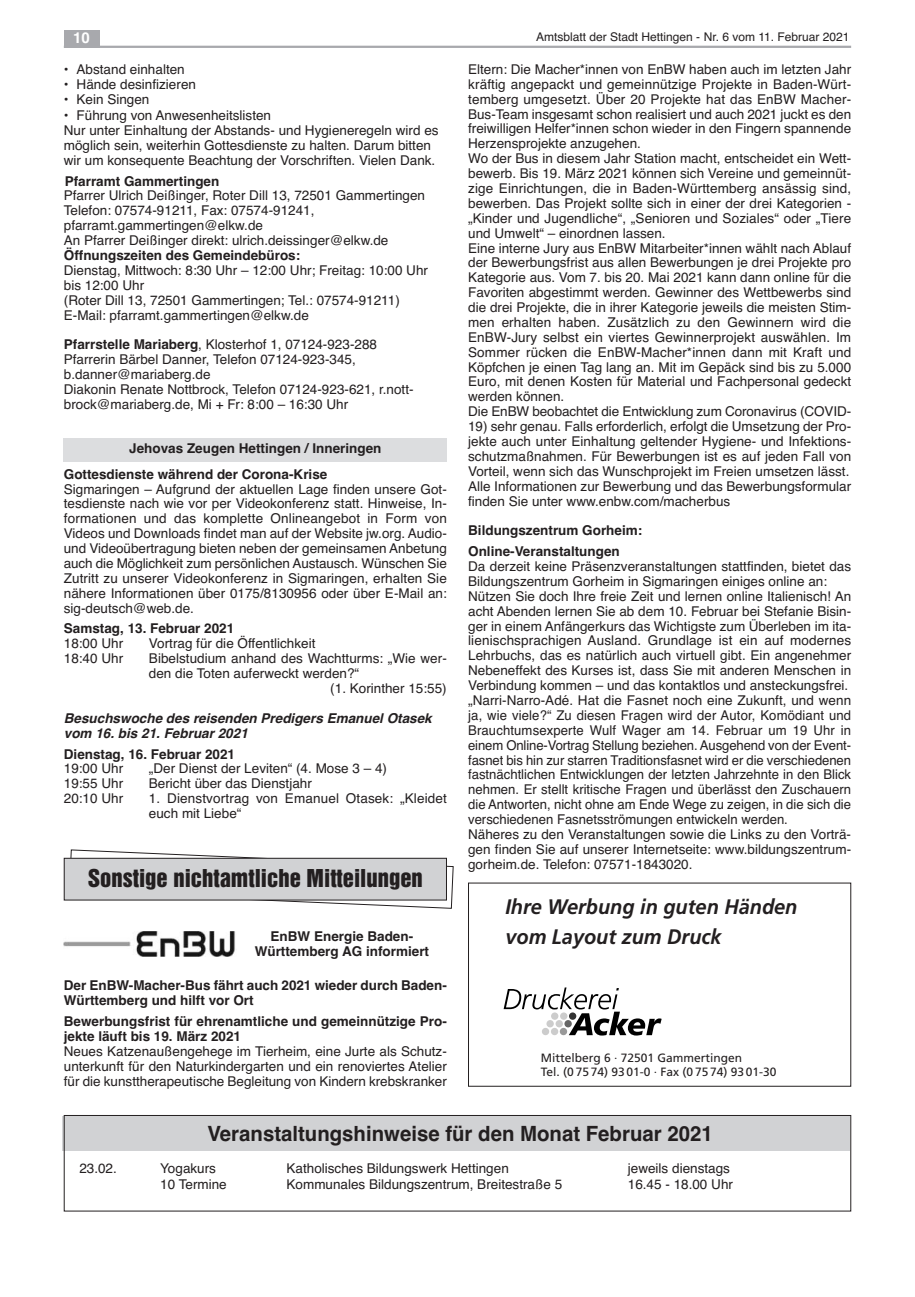
<style>
.page{position:relative;width:915px;height:1297px;background:#fff}
.page>*{position:absolute;margin:0;border:0;box-sizing:border-box;transform-origin:0 0}
.t1{font:22.5px "Helvetica Inserat";color:#231f20}
.t2{font:700 21px "Helvetica";color:#231f20}
.t3{font:italic 700 21px/30px "Frutiger";color:#231f20;scale:.95 1}
.t4{font:700 15px "Helvetica";color:#fff}
.t5{font:13.5px/14.9px "Helvetica";color:#231f20}
.t6{font:700 13.5px/14.9px "Helvetica";color:#231f20}
.t7{font:italic 700 13.5px/14.9px "Helvetica";color:#231f20}
.t8{font:12px/14.4px "Frutiger";color:#231f20}
.t9{font:12px "Helvetica";color:#231f20}
.s1{font-weight:700}
</style>
<div class="page">
<div style="left:64px;top:438px;width:382px;height:23px;background:#dcdddf"></div>
<hr style="left:64px;top:46px;width:786px;height:2px;background:#a8a9ad">
<div style="left:64px;top:30px;width:35px;height:17px;background:#a8a9ad"></div>
<div style="left:63px;top:1116px;width:786px;height:34px;background:#d1d2d4"></div>
<div style="left:64px;top:1115px;width:786px;height:96px;border:1px solid #231f20"></div>
<svg style="left:69px;top:849px;width:385px;height:60px"></svg>
<div style="left:64px;top:858px;width:382px;height:42px;background:#d1d2d4"></div>
<div style="left:64px;top:858px;width:382px;height:42px;border:1px solid #231f20"></div>
<img style="left:64px;top:932px;width:171px;height:25px">
<div style="left:468px;top:883px;width:382px;height:204px;border:1px solid #231f20"></div>
<svg style="left:503px;top:987px;width:158px;height:48px"></svg>
<svg style="left:568px;top:1012px;width:8px;height:8px"></svg>
<div style="left:564px;top:1020px;width:7px;height:7px;background:#666;border-radius:50%"></div>
<div style="left:559px;top:1028px;width:8px;height:7px;background:#999;border-radius:50%"></div>
<div style="left:560px;top:1012px;width:7px;height:8px;background:#ccc;border-radius:50%"></div>
<div style="left:555px;top:1020px;width:7px;height:7px;background:#ccc;border-radius:50%"></div>
<div style="left:550px;top:1028px;width:8px;height:7px;background:#ccc;border-radius:50%"></div>
<div style="left:551px;top:1012px;width:7px;height:8px;background:#ccc;border-radius:50%"></div>
<div style="left:546px;top:1020px;width:7px;height:7px;background:#ccc;border-radius:50%"></div>
<div style="left:541px;top:1028px;width:8px;height:7px;background:#ccc;border-radius:50%"></div>
<p class="t4" style="left:73px;top:29px;width:18px">10</p>
<p class="t9" style="left:536px;top:30px;width:315px">Amtsblatt der Stadt Hettingen - Nr. 6 vom 11. Februar 2021</p>
<p class="t5" style="left:64px;top:62px;width:122px">• Abstand einhalten</p>
<p class="t5" style="left:64px;top:77px;width:134px">• Hände desinfizieren</p>
<p class="t5" style="left:64px;top:92px;width:87px">• Kein Singen</p>
<p class="t5" style="left:64px;top:108px;width:376px">• Führung von Anwesenheitslisten<br>Nur unter Einhaltung der Abstands- und Hygieneregeln wird es möglich sein, weiterhin Gottesdienste zu halten. Darum bitten wir um konsequente Beachtung der Vorschriften. Vielen Dank.</p>
<p class="t6" style="left:65px;top:173px;width:156px">Pfarramt Gammertingen</p>
<p class="t5" style="left:64px;top:188px;width:362px">Pfarrer Ulrich Deißinger, Roter Dill 13, 72501 Gammertingen Telefon: 07574-91211, Fax: 07574-91241, pfarramt.gammertingen@elkw.de<br>An Pfarrer Deißinger direkt: ulrich.deissinger@elkw.de</p>
<p class="t6" style="left:64px;top:248px;width:238px">Öffnungszeiten des Gemeindebüros:</p>
<p class="t5" style="left:64px;top:263px;width:365px">Dienstag, Mittwoch: 8:30 Uhr – 12:00 Uhr; Freitag: 10:00 Uhr bis 12:00 Uhr<br>(Roter Dill 13, 72501 Gammertingen; Tel.: 07574-91211)<br>E-Mail: pfarramt.gammertingen@elkw.de</p>
<p class="t5" style="left:64px;top:337px;width:351px"><span class="s1">Pfarrstelle Mariaberg</span>, Klosterhof 1, 07124-923-288<br>Pfarrerin Bärbel Danner, Telefon 07124-923-345, b.danner@mariaberg.de<br>Diakonin Renate Nottbrock, Telefon 07124-923-621, r.nott&shy;brock@mariaberg.de, Mi + Fr: 8:00 – 16:30 Uhr</p>
<p class="t6" style="left:64px;top:436px;width:319px;line-height:25.2px;text-indent:65px">Jehovas Zeugen Hettingen / Inneringen<br>Gottesdienste während der Corona-Krise</p>
<p class="t5" style="left:64px;top:481px;width:384px;text-align:justify">Sigmaringen – Aufgrund der aktuellen Lage finden unsere Got&shy;tesdienste nach wie vor per Videokonferenz statt. Hinweise, In&shy;formationen und das komplette Onlineangebot in Form von Videos und Downloads findet man auf der Website jw.org. Audio&shy;und Videoübertragung bieten neben der gemeinsamen Anbetung auch die Möglichkeit zum persönlichen Austausch. Wünschen Sie Zutritt zu unserer Videokonferenz in Sigmaringen, erhalten Sie nähere Informationen über 0175/8130956 oder über E-Mail an: sig-deutsch@web.de.</p>
<p class="t6" style="left:64px;top:621px;width:172px">Samstag, 13. Februar 2021</p>
<p class="t5" style="left:64px;top:636px;width:61px">18:00 Uhr</p>
<p class="t5" style="left:149px;top:636px;width:168px">Vortrag für die Öffentlichkeit</p>
<p class="t5" style="left:64px;top:651px;width:61px">18:40 Uhr</p>
<p class="t5" style="left:149px;top:651px;width:299px">Bibelstudium anhand des Wachtturms: „Wie wer-</p>
<p class="t5" style="left:149px;top:666px;width:211px">den die Toten auferweckt werden?“</p>
<p class="t5" style="left:330px;top:681px;width:118px">(1. Korinther 15:55)</p>
<p class="t7" style="left:64px;top:711px;width:369px">Besuchswoche des reisenden Predigers Emanuel Otasek vom 16. bis 21. Februar 2021</p>
<p class="t6" style="left:64px;top:746px;width:173px">Dienstag, 16. Februar 2021</p>
<p class="t5" style="left:64px;top:761px;width:61px">19:00 Uhr</p>
<p class="t5" style="left:149px;top:761px;width:239px">„Der Dienst der Leviten“ (4. Mose 3 – 4)</p>
<p class="t5" style="left:64px;top:776px;width:61px">19:55 Uhr</p>
<p class="t5" style="left:149px;top:776px;width:164px">Bericht über das Dienstjahr</p>
<p class="t5" style="left:64px;top:791px;width:61px">20:10 Uhr</p>
<p class="t5" style="left:149px;top:791px;width:299px">1. Dienstvortrag von Emanuel Otasek: „Kleidet euch mit Liebe“</p>
<h1 class="t1" style="left:88px;top:869px;width:336px">Sonstige nichtamtliche Mitteilungen</h1>
<p class="t6" style="left:254px;top:929px;width:176px;text-align:center">EnBW Energie Baden-<br>Württemberg AG informiert</p>
<p class="t6" style="left:64px;top:978px;width:384px">Der EnBW-Macher-Bus fährt auch 2021 wieder durch Baden-<br>Württemberg und hilft vor Ort</p>
<p class="t6" style="left:64px;top:1014px;width:384px">Bewerbungsfrist für ehrenamtliche und gemeinnützige Pro&shy;jekte läuft bis 19. März 2021</p>
<p class="t5" style="left:64px;top:1044px;width:384px;text-align:justify">Neues Katzenaußengehege im Tierheim, eine Jurte als Schutz&shy;unterkunft für den Naturkindergarten und ein renoviertes Atelier für die kunsttherapeutische Begleitung von Kindern krebskranker</p>
<p class="t5" style="left:468px;top:62px;width:384px">Eltern: Die Macher*innen von EnBW haben auch im letzten Jahr kräftig angepackt und gemeinnützige Projekte in Baden-Würt&shy;temberg umgesetzt. Über 20 Projekte hat das EnBW Macher-Bus-Team insgesamt schon realisiert und auch 2021 juckt es den freiwilligen Helfer*innen schon wieder in den Fingern spannende Herzensprojekte anzugehen.<br>Wo der Bus in diesem Jahr Station macht, entscheidet ein Wett&shy;bewerb. Bis 19. März 2021 können sich Vereine und gemeinnüt&shy;zige Einrichtungen, die in Baden-Württemberg ansässig sind, bewerben. Das Projekt sollte sich in einer der drei Kategorien - „Kinder und Jugendliche“, „Senioren und Soziales“ oder „Tiere und Umwelt“ – einordnen lassen.<br>Eine interne Jury aus EnBW Mitarbeiter*innen wählt nach Ablauf der Bewerbungsfrist aus allen Bewerbungen je drei Projekte pro Kategorie aus. Vom 7. bis 20. Mai 2021 kann dann online für die Favoriten abgestimmt werden. Gewinner des Wettbewerbs sind die drei Projekte, die in ihrer Kategorie jeweils die meisten Stim&shy;men erhalten haben. Zusätzlich zu den Gewinnern wird die EnBW-Jury selbst ein viertes Gewinnerprojekt auswählen. Im Sommer rücken die EnBW-Macher*innen dann mit Kraft und Köpfchen je einen Tag lang an. Mit im Gepäck sind bis zu 5.000<br>Euro, mit denen Kosten für Material und Fachpersonal gedeckt werden können.<br>Die EnBW beobachtet die Entwicklung zum Coronavirus (COVID-</p>
<p class="t5" style="left:468px;top:419px;width:384px">19) sehr genau. Falls erforderlich, erfolgt die Umsetzung der Pro&shy;jekte auch unter Einhaltung geltender Hygiene- und Infektions&shy;schutzmaßnahmen. Für Bewerbungen ist es auf jeden Fall von Vorteil, wenn sich das Wunschprojekt im Freien umsetzen lässt.<br>Alle Informationen zur Bewerbung und das Bewerbungsformular finden Sie unter www.enbw.com/macherbus</p>
<p class="t6" style="left:468px;top:520px;width:176px;line-height:20.9px">Bildungszentrum Gorheim:<br>Online-Veranstaltungen</p>
<p class="t5" style="left:468px;top:559px;width:384px">Da derzeit keine Präsenzveranstaltungen stattfinden, bietet das Bildungszentrum Gorheim in Sigmaringen einiges online an:<br>Nützen Sie doch Ihre freie Zeit und lernen online Italienisch! An acht Abenden lernen Sie ab dem 10. Februar bei Stefanie Bisin&shy;ger in einem Anfängerkurs das Wichtigste zum Überleben im ita&shy;lienischsprachigen Ausland. Grundlage ist ein auf modernes Lehrbuchs, das es natürlich auch virtuell gibt. Ein angenehmer Nebeneffekt des Kurses ist, dass Sie mit anderen Menschen in Verbindung kommen – und das kontaktlos und ansteckungsfrei. „Narri-Narro-Adé. Hat die Fasnet noch eine Zukunft, und wenn ja, wie viele?“ Zu diesen Fragen wird der Autor, Komödiant und Brauchtumsexperte Wulf Wager am 14. Februar um 19 Uhr in einem Online-Vortrag Stellung beziehen. Ausgehend von der Event&shy;fasnet bis hin zur starren Traditionsfasnet wird er die verschiedenen fastnächtlichen Entwicklungen der letzten Jahrzehnte in den Blick nehmen. Er stellt kritische Fragen und überlässt den Zuschauern die Antworten, nicht ohne am Ende Wege zu zeigen, in die sich die verschiedenen Fasnetsströmungen entwickeln werden.<br>Näheres zu den Veranstaltungen sowie die Links zu den Vorträ&shy;gen finden Sie auf unserer Internetseite: www.bildungszentrum&shy;gorheim.de. Telefon: 07571-1843020.</p>
<h2 class="t3" style="left:505px;top:893px;width:309px">Ihre Werbung in guten Händen vom Layout zum Druck</h2>
<p class="t8" style="left:540px;top:1051px;width:237px">Mittelberg 6 · 72501 Gammertingen<br>Tel. (0 75 74) 93 01-0 · Fax (0 75 74) 93 01-30</p>
<h2 class="t2" style="left:207px;top:1121px;width:506px">Veranstaltungshinweise für den Monat Februar 2021</h2>
<p class="t5" style="left:79px;top:1160px;width:39px">23.02.</p>
<p class="t5" style="left:160px;top:1160px;width:57px">Yogakurs</p>
<p class="t5" style="left:286px;top:1160px;width:224px">Katholisches Bildungswerk Hettingen</p>
<p class="t5" style="left:627px;top:1160px;width:104px">jeweils dienstags</p>
<p class="t5" style="left:160px;top:1177px;width:68px">10 Termine</p>
<p class="t5" style="left:286px;top:1177px;width:277px">Kommunales Bildungszentrum, Breitestraße 5</p>
<p class="t5" style="left:627px;top:1177px;width:107px">16.45 - 18.00 Uhr</p>
</div>
